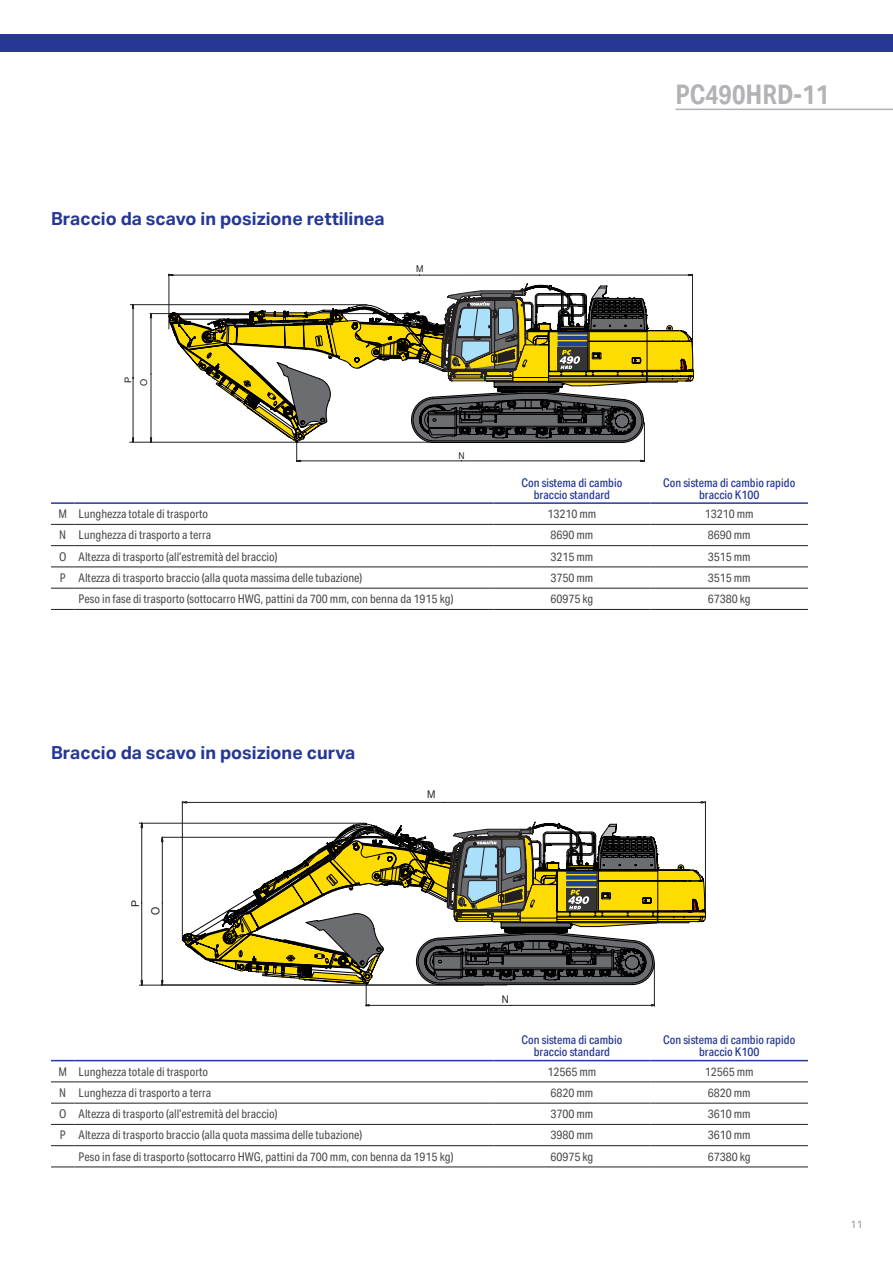
<style>
.page{position:relative;width:893px;height:1263px;background:#fff}
.page>*{position:absolute;margin:0;border:0;box-sizing:border-box;transform-origin:0 0}
.t1{font:700 27px "Aktiv Grotesk Cd";color:#b2b3b7}
.t2{font:700 18px "Aktiv Grotesk";color:#263895}
.t3{font:12px "Aktiv Grotesk Cd";color:#4b4c4d}
.t4{font:500 12px/12px "Aktiv Grotesk Cd";color:#263895;text-align:center}
.t5{font:11.4px "Helvetica Neue LT Pro";color:#231f20;scale:.94 1}
.t6{font:10.65px "Helvetica Neue LT Pro";color:#231f20;scale:.9 1}
.t7{font:10.65px "Helvetica Neue LT Pro";color:#231f20}
.t8{font:10.5px "Aktiv Grotesk";color:#939598}
.t9{font:9.45px "Helvetica Neue LT Pro";color:#231f20}
.t10{font:9.45px "Helvetica Neue LT Pro";color:#231f20;scale:.9 1}
</style>
<div class="page">
<svg style="left:129px;top:274px;width:564px;height:188px"></svg>
<svg style="left:130px;top:284px;width:564px;height:159px"></svg>
<svg style="left:161px;top:801px;width:545px;height:205px"></svg>
<svg style="left:139px;top:823px;width:43px;height:162px"></svg>
<svg style="left:182px;top:822px;width:524px;height:163px"></svg>
<svg style="left:51px;top:524px;width:23px;height:1px"></svg>
<hr style="left:74px;top:524px;width:419px;height:1px;background:#231f20">
<hr style="left:493px;top:524px;width:158px;height:1px;background:#231f20">
<hr style="left:651px;top:524px;width:157px;height:1px;background:#231f20">
<svg style="left:51px;top:545px;width:23px;height:1px"></svg>
<hr style="left:74px;top:545px;width:419px;height:1px;background:#231f20">
<hr style="left:493px;top:545px;width:158px;height:1px;background:#231f20">
<hr style="left:651px;top:545px;width:157px;height:1px;background:#231f20">
<svg style="left:51px;top:566px;width:23px;height:1px"></svg>
<hr style="left:74px;top:566px;width:419px;height:1px;background:#231f20">
<hr style="left:493px;top:566px;width:158px;height:1px;background:#231f20">
<hr style="left:651px;top:566px;width:157px;height:1px;background:#231f20">
<svg style="left:51px;top:588px;width:23px;height:1px"></svg>
<hr style="left:493px;top:588px;width:158px;height:1px;background:#231f20">
<hr style="left:651px;top:588px;width:157px;height:1px;background:#231f20">
<hr style="left:74px;top:588px;width:419px;height:1px;background:#231f20">
<svg style="left:51px;top:609px;width:23px;height:1px"></svg>
<hr style="left:74px;top:609px;width:419px;height:1px;background:#231f20">
<hr style="left:493px;top:609px;width:158px;height:1px;background:#231f20">
<hr style="left:651px;top:609px;width:157px;height:1px;background:#231f20">
<hr style="left:51px;top:502px;width:23px;height:2px;background:#263895">
<hr style="left:74px;top:502px;width:419px;height:2px;background:#263895">
<hr style="left:493px;top:502px;width:158px;height:2px;background:#263895">
<hr style="left:651px;top:502px;width:157px;height:2px;background:#263895">
<svg style="left:51px;top:1081px;width:23px;height:1px"></svg>
<hr style="left:74px;top:1081px;width:419px;height:1px;background:#231f20">
<hr style="left:493px;top:1081px;width:158px;height:1px;background:#231f20">
<hr style="left:651px;top:1081px;width:157px;height:1px;background:#231f20">
<svg style="left:51px;top:1103px;width:23px;height:1px"></svg>
<hr style="left:74px;top:1103px;width:419px;height:1px;background:#231f20">
<hr style="left:493px;top:1103px;width:158px;height:1px;background:#231f20">
<hr style="left:651px;top:1103px;width:157px;height:1px;background:#231f20">
<svg style="left:51px;top:1124px;width:23px;height:1px"></svg>
<hr style="left:74px;top:1124px;width:419px;height:1px;background:#231f20">
<hr style="left:493px;top:1124px;width:158px;height:1px;background:#231f20">
<hr style="left:651px;top:1124px;width:157px;height:1px;background:#231f20">
<svg style="left:51px;top:1145px;width:23px;height:1px"></svg>
<hr style="left:493px;top:1145px;width:158px;height:1px;background:#231f20">
<hr style="left:651px;top:1145px;width:157px;height:1px;background:#231f20">
<hr style="left:74px;top:1145px;width:419px;height:1px;background:#231f20">
<svg style="left:51px;top:1166px;width:23px;height:1px"></svg>
<hr style="left:74px;top:1166px;width:419px;height:1px;background:#231f20">
<hr style="left:493px;top:1166px;width:158px;height:1px;background:#231f20">
<hr style="left:651px;top:1166px;width:157px;height:1px;background:#231f20">
<svg style="left:51px;top:1060px;width:23px;height:1px"></svg>
<hr style="left:74px;top:1060px;width:419px;height:1px;background:#263895">
<hr style="left:493px;top:1060px;width:158px;height:1px;background:#263895">
<hr style="left:651px;top:1060px;width:157px;height:1px;background:#263895">
<div style="left:0;top:34px;width:893px;height:17px;background:#263895"></div>
<hr style="left:675px;top:109px;width:218px;height:1px;background:#b2b3b7">
<h2 class="t2" style="left:51px;top:209px;width:335px">Braccio da scavo in posizione rettilinea</h2>
<p class="t10" style="left:416px;top:263px;width:10px">M</p>
<p class="t9" style="left:122px;top:383px;width:8px;rotate:-90deg">P</p>
<p class="t9" style="left:138px;top:386px;width:9px;rotate:-90deg">O</p>
<p class="t10" style="left:459px;top:450px;width:8px">N</p>
<h1 class="t1" style="left:675px;top:79px;width:155px">PC490HRD-11</h1>
<p class="t4" style="left:521px;top:477px;width:102px">Con sistema di cambio braccio standard</p>
<p class="t4" style="left:663px;top:477px;width:134px">Con sistema di cambio rapido braccio K100</p>
<p class="t3" style="left:58px;top:507px;width:151px">M Lunghezza totale di trasporto</p>
<p class="t3" style="left:547px;top:507px;width:50px">13210 mm</p>
<p class="t3" style="left:705px;top:507px;width:50px">13210 mm</p>
<p class="t3" style="left:59px;top:528px;width:153px">N Lunghezza di trasporto a terra</p>
<p class="t3" style="left:550px;top:528px;width:44px">8690 mm</p>
<p class="t3" style="left:708px;top:528px;width:44px">8690 mm</p>
<p class="t3" style="left:59px;top:549px;width:220px">O Altezza di trasporto (all’estremità del braccio)</p>
<p class="t3" style="left:550px;top:549px;width:44px">3215 mm</p>
<p class="t3" style="left:708px;top:549px;width:44px">3515 mm</p>
<p class="t3" style="left:60px;top:571px;width:304px">P Altezza di trasporto braccio (alla quota massima delle tubazione)</p>
<p class="t3" style="left:550px;top:571px;width:44px">3750 mm</p>
<p class="t3" style="left:708px;top:571px;width:44px">3515 mm</p>
<p class="t3" style="left:79px;top:592px;width:376px">Peso in fase di trasporto (sottocarro HWG, pattini da 700 mm, con benna da 1915 kg)</p>
<p class="t3" style="left:550px;top:592px;width:45px">60975 kg</p>
<p class="t3" style="left:708px;top:592px;width:45px">67380 kg</p>
<h2 class="t2" style="left:51px;top:742px;width:306px">Braccio da scavo in posizione curva</h2>
<p class="t7" style="left:129px;top:907px;width:8px;rotate:-90deg">P</p>
<p class="t5" style="left:148px;top:915px;width:10px;rotate:-90deg">O</p>
<p class="t6" style="left:427px;top:788px;width:11px">M</p>
<p class="t6" style="left:502px;top:992px;width:9px">N</p>
<p class="t4" style="left:521px;top:1034px;width:102px">Con sistema di cambio braccio standard</p>
<p class="t4" style="left:663px;top:1034px;width:134px">Con sistema di cambio rapido braccio K100</p>
<p class="t3" style="left:58px;top:1064px;width:151px">M Lunghezza totale di trasporto</p>
<p class="t3" style="left:547px;top:1064px;width:50px">12565 mm</p>
<p class="t3" style="left:705px;top:1064px;width:50px">12565 mm</p>
<p class="t3" style="left:59px;top:1086px;width:153px">N Lunghezza di trasporto a terra</p>
<p class="t3" style="left:550px;top:1086px;width:44px">6820 mm</p>
<p class="t3" style="left:708px;top:1086px;width:44px">6820 mm</p>
<p class="t3" style="left:59px;top:1107px;width:220px">O Altezza di trasporto (all’estremità del braccio)</p>
<p class="t3" style="left:550px;top:1107px;width:44px">3700 mm</p>
<p class="t3" style="left:708px;top:1107px;width:44px">3610 mm</p>
<p class="t3" style="left:60px;top:1128px;width:304px">P Altezza di trasporto braccio (alla quota massima delle tubazione)</p>
<p class="t3" style="left:550px;top:1128px;width:44px">3980 mm</p>
<p class="t3" style="left:708px;top:1128px;width:44px">3610 mm</p>
<p class="t3" style="left:79px;top:1149px;width:376px">Peso in fase di trasporto (sottocarro HWG, pattini da 700 mm, con benna da 1915 kg)</p>
<p class="t3" style="left:550px;top:1149px;width:45px">60975 kg</p>
<p class="t3" style="left:708px;top:1149px;width:45px">67380 kg</p>
<p class="t8" style="left:850px;top:1218px;width:14px">11</p>
</div>
